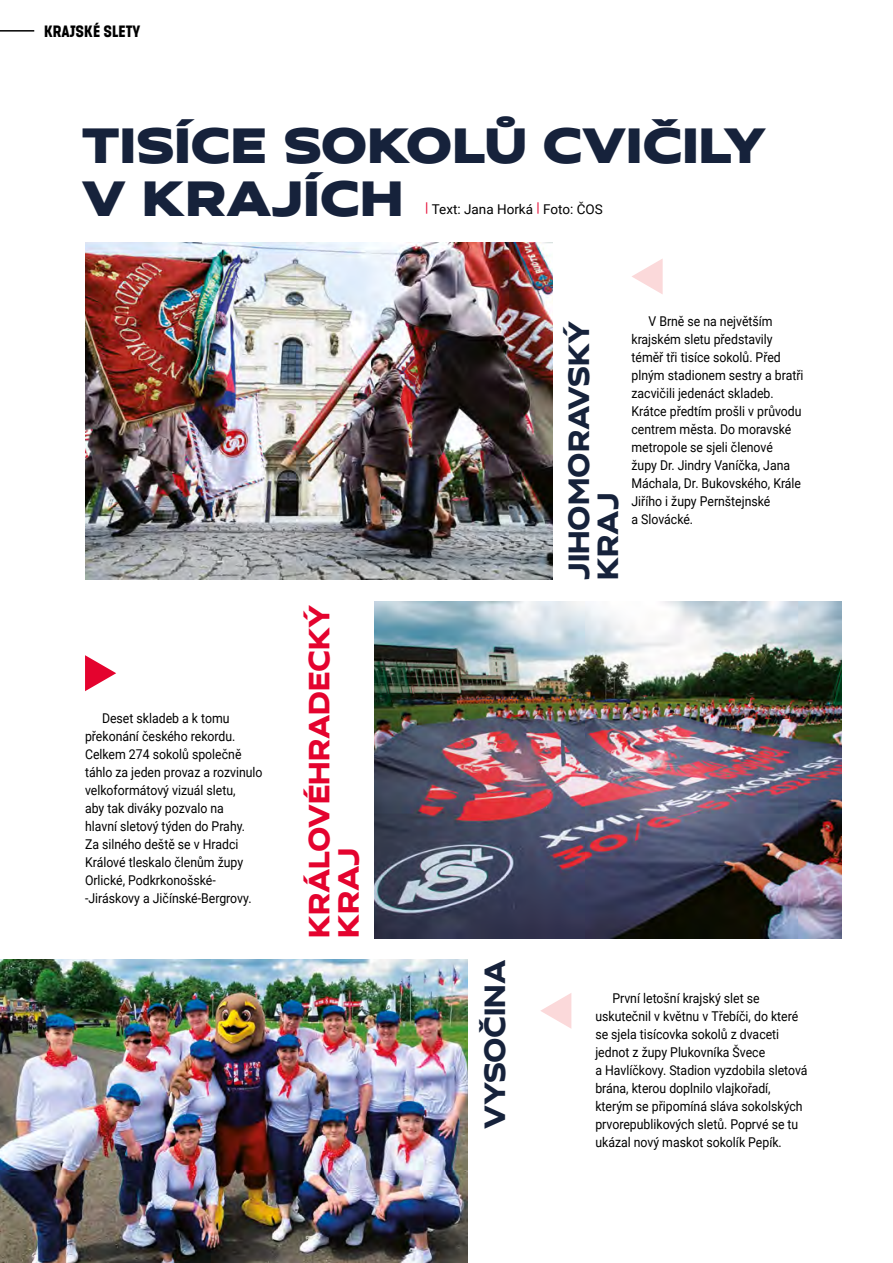
<style>
.page{position:relative;width:893px;height:1263px;background:#fff}
.page>*{position:absolute;margin:0;border:0;box-sizing:border-box;transform-origin:0 0}
.t1{font:900 46.05px/53.1px "Hrot Premium";color:#16223b}
.t2{font:700 27.3px/29.1px "Hrot Premium";color:#16223b;scale:.92 1}
.t3{font:700 27.3px/29.1px "Hrot Premium";color:#e4032e;scale:.92 1}
.t4{font:16.5px "Sokol Tyrs";color:#000}
.t5{font:13.5px/18px "Roboto";color:#000;scale:.91 1}
.t6{font:13.5px "Roboto";color:#000}
.s1{color:#e4032e}
</style>
<div class="page">
<img style="left:374px;top:601px;width:468px;height:337px">
<img style="left:85px;top:242px;width:468px;height:338px">
<img style="left:0;top:960px;width:468px;height:303px">
<svg style="left:85px;top:655px;width:31px;height:36px"></svg>
<svg style="left:632px;top:259px;width:31px;height:35px"></svg>
<svg style="left:540px;top:993px;width:31px;height:36px"></svg>
<hr style="left:0;top:30px;width:34px;height:2px;background:#000">
<p class="t4" style="left:44px;top:22px;width:98px">KRAJSKÉ SLETY</p>
<h1 class="t1" style="left:82px;top:120px;width:686px">TISÍCE SOKOLŮ CVIČILY<br>V KRAJÍCH</h1>
<p class="t6" style="left:425px;top:199px;width:179px"><span class="s1">|</span> Text: Jana Horká <span class="s1">|</span> Foto: ČOS</p>
<p class="t5" style="left:85px;top:708px;width:197px;text-indent:17px">Deset skladeb a k tomu překonání českého rekordu.<br>Celkem 274 sokolů společně táhlo za jeden provaz a rozvinulo velkoformátový vizuál sletu,<br>aby tak diváky pozvalo na<br>hlavní sletový týden do Prahy.<br>Za silného deště se v Hradci<br>Králové tleskalo členům župy<br>Orlické, Podkrkonošské--Jiráskovy a Jičínské-Bergrovy.</p>
<h2 class="t3" style="left:305px;top:938px;width:364px;rotate:-90deg">KRÁLOVÉHRADECKÝ<br>KRAJ</h2>
<h2 class="t2" style="left:565px;top:580px;width:283px;rotate:-90deg">JIHOMORAVSKÝ<br>KRAJ</h2>
<p class="t5" style="left:631px;top:312px;width:191px;text-indent:17px">V Brně se na největším krajském sletu představily téměř tři tisíce sokolů. Před plným stadionem sestry a bratři zacvičili jedenáct skladeb.<br>Krátce předtím prošli v průvodu centrem města. Do moravské metropole se sjeli členové<br>župy Dr. Jindry Vaníčka, Jana<br>Máchala, Dr. Bukovského, Krále<br>Jiřího i župy Pernštejnské<br>a Slovácké.</p>
<h2 class="t2" style="left:481px;top:1129px;width:186px;rotate:-90deg">VYSOČINA</h2>
<p class="t5" style="left:595px;top:988px;width:235px;text-indent:17px">První letošní krajský slet se uskutečnil v květnu v Třebíči, do které se sjela tisícovka sokolů z dvaceti jednot z župy Plukovníka Švece<br>a Havlíčkovy. Stadion vyzdobila sletová brána, kterou doplnilo vlajkořadí, kterým se připomíná sláva sokolských prvorepublikových sletů. Poprvé se tu ukázal nový maskot sokolík Pepík.</p>
</div>
